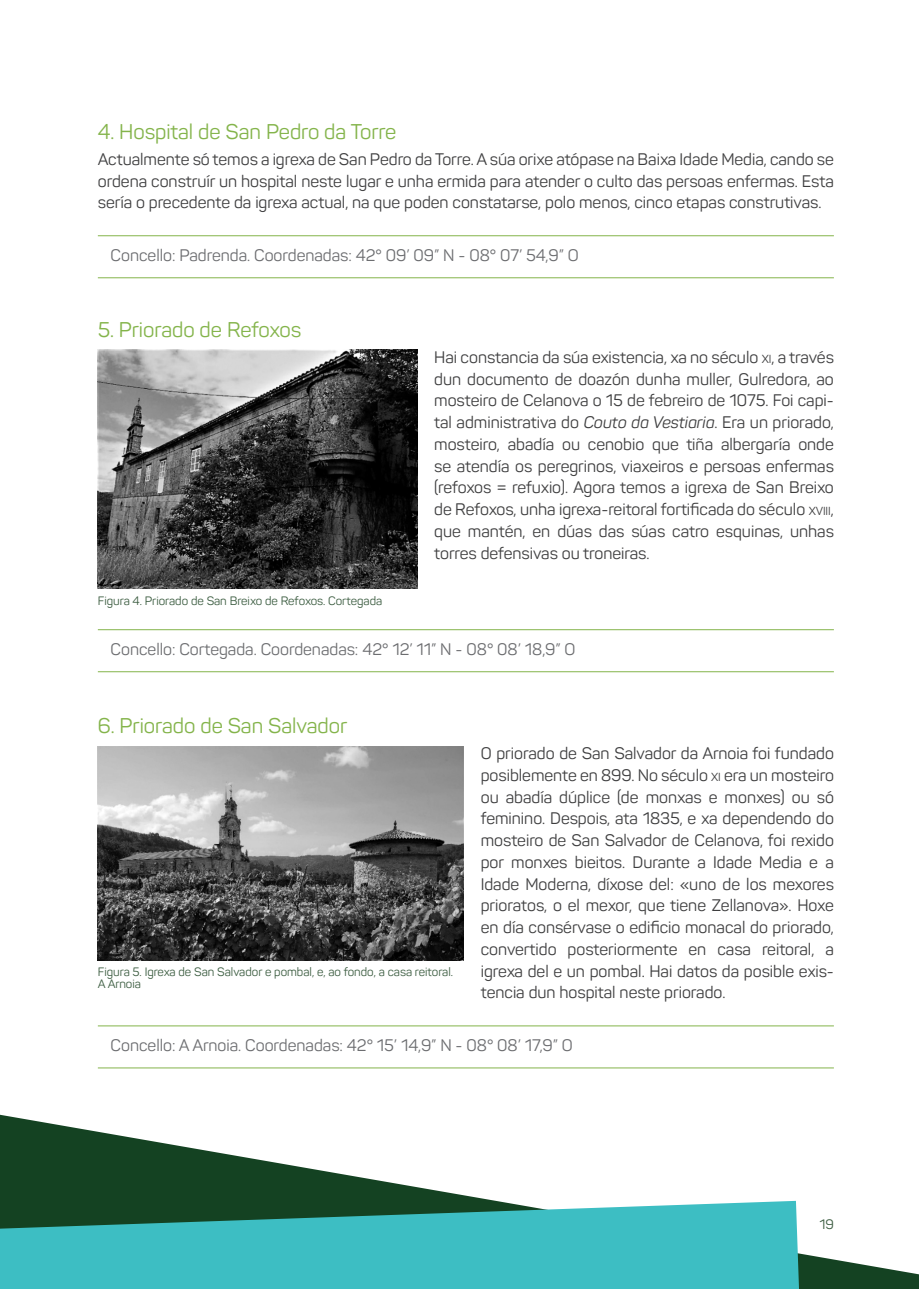
<style>
.page{position:relative;width:919px;height:1289px;background:#fff}
.page>*{position:absolute;margin:0;border:0;box-sizing:border-box;transform-origin:0 0}
.t1{font:21px "Panton";color:#84b44b}
.t2{font:16.5px/21.8px "Panton";color:#3e3e3f;text-align:justify}
.t3{font:16.5px "Panton";color:#6c6d70}
.t4{font:13.5px "Panton";color:#3b5c40}
.t5{font:12px/12px "Panton";color:#3b5c40}
.s1{font-size:11.55px}
.s2{font-style:italic}
.s3{font-style:inherit}
</style>
<div class="page">
<svg style="left:0;top:1114px;width:918px;height:174px"></svg>
<svg style="left:0;top:1200px;width:799px;height:88px;background:#3badac"></svg>
<hr style="left:98px;top:277px;width:735px;height:1px;background:#84b44b">
<hr style="left:98px;top:235px;width:735px;height:1px;background:#84b44b">
<hr style="left:98px;top:671px;width:735px;height:1px;background:#84b44b">
<hr style="left:98px;top:629px;width:735px;height:1px;background:#84b44b">
<hr style="left:98px;top:1067px;width:735px;height:1px;background:#84b44b">
<hr style="left:98px;top:1025px;width:735px;height:1px;background:#84b44b">
<img style="left:98px;top:349px;width:319px;height:239px">
<img style="left:98px;top:746px;width:365px;height:214px">
<p class="t1" style="left:98px;top:119px;width:300px">4. Hospital de San Pedro da Torre</p>
<p class="t2" style="left:98px;top:148px;width:737px">Actualmente só temos a igrexa de San Pedro da Torre. A súa orixe atópase na Baixa Idade Media, cando se ordena construír un hospital neste lugar e unha ermida para atender o culto das persoas enfermas. Esta sería o precedente da igrexa actual, na que poden constatarse, polo menos, cinco etapas construtivas.</p>
<p class="t3" style="left:111px;top:245px;width:469px">Concello: Padrenda. Coordenadas: 42° 09’ 09” N - 08° 07’ 54,9” O</p>
<p class="t1" style="left:98px;top:317px;width:205px">5. Priorado de Refoxos</p>
<p class="t5" style="left:98px;top:595px;width:286px">Figura 4. Priorado de San Breixo de Refoxos. Cortegada</p>
<p class="t2" style="left:434px;top:346px;width:401px">Hai constancia da súa existencia, xa no século <span class="s1">XI</span>, a través dun documento de doazón dunha muller, Gulredora, ao mosteiro de Celanova o 15 de febreiro de 1075. Foi capi&shy;tal administrativa do <span class="s2">Couto da Vestiaria</span>. Era un priorado, mosteiro, abadía ou cenobio que tiña albergaría onde se atendía os peregrinos, viaxeiros e persoas enfermas (refoxos = refuxio). Agora temos a igrexa de San Breixo de Refoxos, unha igrexa-reitoral fortificada do século <span class="s1">XVIII</span><span class="s3">, </span>que mantén, en dúas das súas catro esquinas, unhas torres defensivas ou troneiras.</p>
<p class="t3" style="left:111px;top:639px;width:466px">Concello: Cortegada. Coordenadas: 42° 12’ 11” N - 08° 08’ 18,9” O</p>
<p class="t1" style="left:98px;top:713px;width:251px">6. Priorado de San Salvador</p>
<p class="t2" style="left:480px;top:742px;width:354px">O priorado de San Salvador da Arnoia foi fundado posiblemente en 899. No século <span class="s1">XI</span> era un mosteiro ou abadía dúplice (de monxas e monxes) ou só feminino. Despois, ata 1835, e xa dependendo do mosteiro de San Salvador de Celanova, foi rexido por monxes bieitos. Durante a Idade Media e a Idade Moderna, díxose del: «uno de los mexores prioratos, o el mexor, que tiene Zellanova». Hoxe en día consérvase o edificio monacal do priorado, convertido posteriormente en casa reitoral, a igrexa del e un pombal. Hai datos da posible exis&shy;tencia dun hospital neste priorado.</p>
<p class="t3" style="left:111px;top:1035px;width:463px">Concello: A Arnoia. Coordenadas: 42° 15’ 14,9” N - 08° 08’ 17,9” O</p>
<p class="t5" style="left:98px;top:965px;width:357px">Figura 5. Igrexa de San Salvador e pombal, e, ao fondo, a casa reitoral.<br>A Arnoia</p>
<p class="t4" style="left:819px;top:1216px;width:16px">19</p>
</div>
